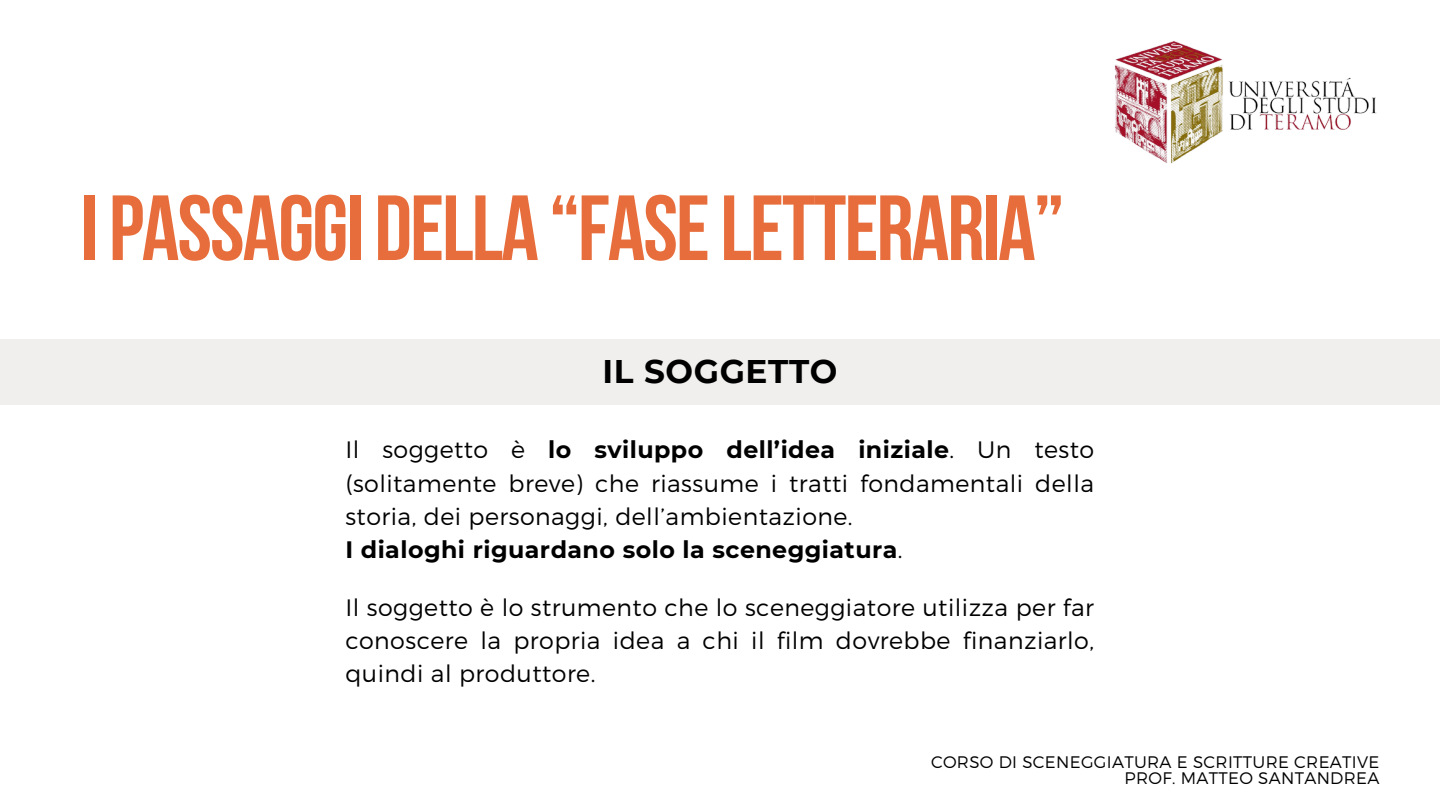
<style>
.page{position:relative;width:1440px;height:810px;background:#fff}
.page>*{position:absolute;margin:0;border:0;box-sizing:border-box;transform-origin:0 0}
.t1{font:92.3px "Bebas Neue Cyrillic";letter-spacing:-.02em;color:#e76e3c}
.t2{font:700 32.7px "Montserrat";letter-spacing:.02em;color:#000}
.t3{font:300 23.7px/33.2px "Montserrat";letter-spacing:.02em;color:#000}
.t4{font:300 16.7px "Montserrat";letter-spacing:.02em;color:#000}
.s1{font-weight:700}
</style>
<div class="page">
<img style="left:1115px;top:41px;width:262px;height:123px">
<div style="left:0;top:339px;width:1440px;height:66px;background:#f0efed"></div>
<h1 class="t1" style="left:81px;top:191px;width:985px">IPASSAGGI DELLA “FASELETTERARIA”</h1>
<p class="t2" style="left:602px;top:351px;width:237px">IL SOGGETTO</p>
<h2 class="t3" style="left:345px;top:432px;width:750px">Il soggetto è <span class="s1">lo sviluppo dell’idea iniziale</span>. Un testo (solitamente breve) che riassume i tratti fondamentali della storia, dei personaggi, dell’ambientazione.<br><span class="s1">I dialoghi riguardano solo la sceneggiatura</span>.</h2>
<h3 class="t3" style="left:345px;top:590px;width:750px;text-align:justify">Il soggetto è lo strumento che lo sceneggiatore utilizza per far conoscere la propria idea a chi il film dovrebbe finanziarlo, quindi al produttore.</h3>
<h3 class="t4" style="left:931px;top:751px;width:450px">CORSO DI SCENEGGIATURA E SCRITTURE CREATIVE</h3>
<p class="t4" style="left:1125px;top:767px;width:256px">PROF. MATTEO SANTANDREA</p>
</div>
